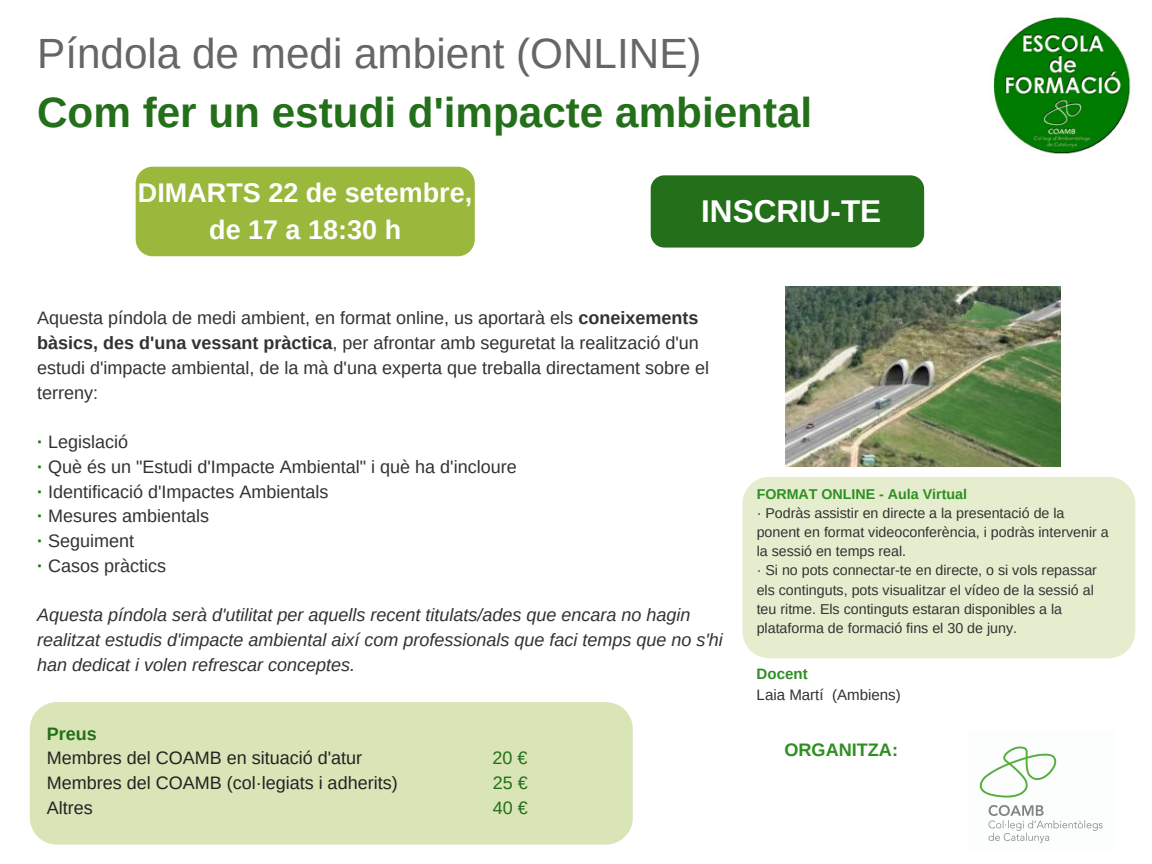
<style>
.page{position:relative;width:1152px;height:864px;background:#fff}
.page>*{position:absolute;margin:0;border:0;box-sizing:border-box;transform-origin:0 0}
.t1{font:700 42.3px "Arimo";color:#236f1a}
.t2{font:42.3px "Arimo";color:#666}
.t3{font:700 31.5px "Arimo";color:#fff}
.t4{font:700 27px/37.2px "Arimo";color:#fff;text-align:center}
.t5{font:700 18.15px "Arimo";color:#2d8f22}
.t6{font:18px/24.8px "Arimo";color:#323232}
.t7{font:italic 18px/24.8px "Arimo";color:#323232}
.t8{font:18px "Arimo";color:#222}
.t9{font:18px "Arimo";color:#236f1a}
.t10{font:700 18px "Arimo";color:#236f1a}
.t11{font:15.15px "Arimo";color:#323232}
.t12{font:700 15.15px "Arimo";color:#2d8f22}
.t13{font:14.25px/19.2px "Arimo";color:#323232}
.t14{font:700 14.25px "Arimo";color:#2d8f22}
.s1{font-weight:700}
.s2{font-weight:700;color:#236f1a}
</style>
<div class="page">
<img style="left:979px;top:746px;width:124px;height:98px">
<div style="left:742px;top:477px;width:393px;height:181px;background:#e5edce;border-radius:27px"></div>
<img style="left:993px;top:17px;width:138px;height:137px">
<div style="left:27px;top:695px;width:37px;height:139px;background:linear-gradient(to bottom,#fcfdf9,#f8faf2)"></div>
<div style="left:30px;top:702px;width:603px;height:143px;background:#d9e5b7;border-radius:27px"></div>
<img style="left:786px;top:286px;width:274px;height:180px">
<div style="left:136px;top:167px;width:339px;height:89px;background:#99b83c;border-radius:17px"></div>
<div style="left:651px;top:175px;width:273px;height:73px;background:#236f1a;border-radius:14px"></div>
<h1 class="t2" style="left:37px;top:30px;width:666px">Píndola de medi ambient (ONLINE)</h1>
<h1 class="t1" style="left:37px;top:89px;width:777px">Com fer un estudi d'impacte ambiental</h1>
<h3 class="t4" style="left:138px;top:174px;width:336px">DIMARTS 22 de setembre, de 17 a 18:30 h</h3>
<h2 class="t3" style="left:701px;top:193px;width:182px">INSCRIU-TE</h2>
<p class="t6" style="left:37px;top:306px;width:673px">Aquesta píndola de medi ambient, en format online, us aportarà els <span class="s1">coneixements bàsics, des d'una vessant pràctica</span>, per afrontar amb seguretat la realització d'un estudi d'impacte ambiental, de la mà d'una experta que treballa directament sobre el terreny:</p>
<p class="t6" style="left:37px;top:429px;width:481px"><span class="s2">·</span> Legislació<br><span class="s2">·</span> Què és un "Estudi d'Impacte Ambiental" i què ha d'incloure <span class="s2">·</span> Identificació d'Impactes Ambientals<br><span class="s2">·</span> Mesures ambientals<br><span class="s2">·</span> Seguiment<br><span class="s2">·</span> Casos pràctics</p>
<p class="t7" style="left:37px;top:603px;width:687px">Aquesta píndola serà d'utilitat per aquells recent titulats/ades que encara no hagin realitzat estudis d'impacte ambiental així com professionals que faci temps que no s'hi han dedicat i volen refrescar conceptes.</p>
<p class="t10" style="left:47px;top:723px;width:51px">Preus</p>
<p class="t8" style="left:47px;top:748px;width:317px">Membres del COAMB en situació d'atur</p>
<p class="t9" style="left:492px;top:748px;width:37px">20 €</p>
<p class="t8" style="left:47px;top:773px;width:352px">Membres del COAMB (col·legiats i adherits)</p>
<p class="t9" style="left:493px;top:773px;width:37px">25 €</p>
<p class="t8" style="left:47px;top:798px;width:47px">Altres</p>
<p class="t9" style="left:493px;top:798px;width:37px">40 €</p>
<p class="t14" style="left:757px;top:486px;width:212px">FORMAT ONLINE - Aula Virtual</p>
<p class="t13" style="left:757px;top:504px;width:354px">· Podràs assistir en directe a la presentació de la ponent en format videoconferència, i podràs intervenir a la sessió en temps real.<br>· Si no pots connectar-te en directe, o si vols repassar els continguts, pots visualitzar el vídeo de la sessió al teu ritme. Els continguts estaran disponibles a la plataforma de formació fins el 30 de juny.</p>
<p class="t12" style="left:757px;top:666px;width:53px">Docent</p>
<p class="t11" style="left:757px;top:686px;width:146px">Laia Martí (Ambiens)</p>
<p class="t5" style="left:784px;top:739px;width:115px">ORGANITZA:</p>
</div>
